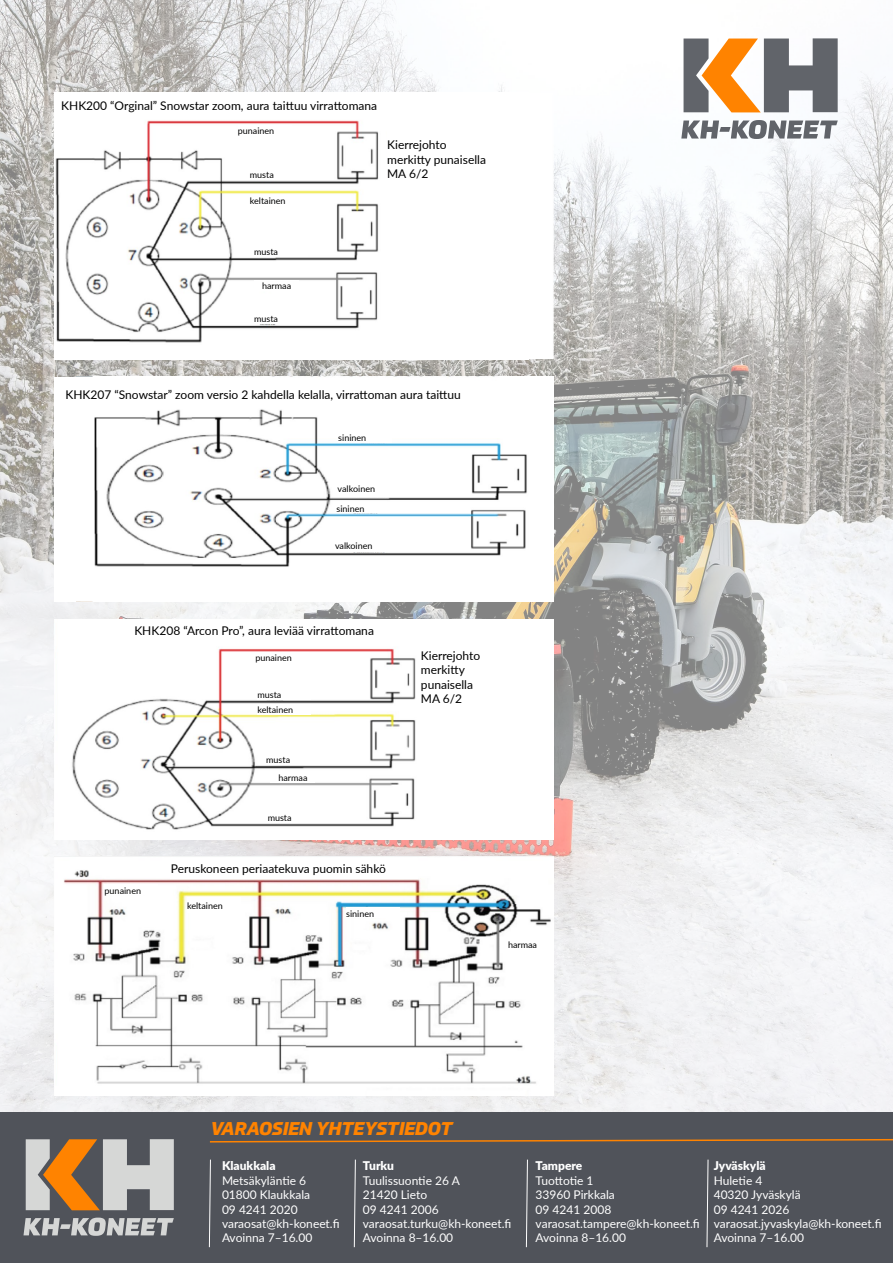
<style>
.page{position:relative;width:893px;height:1263px;background:#fff}
.page>*{position:absolute;margin:0;border:0;box-sizing:border-box;transform-origin:0 0}
.t1{font:italic 800 18px "Prometo";color:#ff8300}
.t2{font:12px/14.4px "Lato";color:#fff}
.t3{font:12px/14.4px "Lato";color:#000}
.t4{font:900 12px "Lato";color:#fff}
.t5{font:9px/14.9px "Lato";color:#000}
</style>
<div class="page">
<img style="left:0;top:0;width:893px;height:1112px">
<div style="left:0;top:1112px;width:893px;height:151px;background:#50535a"></div>
<svg style="left:209px;top:1139px;width:684px;height:4px"></svg>
<svg style="left:209px;top:1159px;width:2px;height:89px"></svg>
<svg style="left:354px;top:1159px;width:2px;height:89px"></svg>
<svg style="left:526px;top:1159px;width:2px;height:89px"></svg>
<svg style="left:706px;top:1159px;width:3px;height:89px"></svg>
<svg style="left:26px;top:1139px;width:148px;height:71px"></svg>
<svg style="left:24px;top:1217px;width:150px;height:19px"></svg>
<img style="left:54px;top:857px;width:500px;height:238px">
<div style="left:171px;top:858px;width:247px;height:20px;background:#fff"></div>
<div style="left:500px;top:936px;width:45px;height:16px;background:#fff"></div>
<div style="left:346px;top:908px;width:54px;height:10px;background:#fff"></div>
<div style="left:187px;top:897px;width:54px;height:16px;background:#fff"></div>
<div style="left:105px;top:885px;width:53px;height:10px;background:#fff"></div>
<img style="left:54px;top:619px;width:500px;height:220px">
<div style="left:134px;top:620px;width:284px;height:21px;background:#fff"></div>
<div style="left:421px;top:638px;width:125px;height:77px;background:#fff"></div>
<div style="left:255px;top:652px;width:54px;height:11px;background:#fff"></div>
<div style="left:257px;top:689px;width:54px;height:11px;background:#fff"></div>
<div style="left:257px;top:704px;width:54px;height:11px;background:#fff"></div>
<div style="left:266px;top:754px;width:54px;height:10px;background:#fff"></div>
<div style="left:268px;top:812px;width:53px;height:10px;background:#fff"></div>
<div style="left:270px;top:772px;width:45px;height:10px;background:#fff"></div>
<div style="left:54px;top:377px;width:500px;height:224px;background:#fff"></div>
<img style="left:94px;top:409px;width:433px;height:158px">
<div style="left:338px;top:432px;width:54px;height:11px;background:#fff"></div>
<div style="left:338px;top:481px;width:53px;height:16px;background:#fff"></div>
<div style="left:337px;top:503px;width:53px;height:10px;background:#fff"></div>
<div style="left:335px;top:538px;width:54px;height:14px;background:#fff"></div>
<img style="left:54px;top:93px;width:466px;height:266px">
<div style="left:61px;top:93px;width:461px;height:24px;background:#fff"></div>
<div style="left:387px;top:121px;width:123px;height:76px;background:#fff"></div>
<div style="left:238px;top:125px;width:53px;height:11px;background:#fff"></div>
<div style="left:250px;top:169px;width:53px;height:11px;background:#fff"></div>
<div style="left:250px;top:195px;width:53px;height:11px;background:#fff"></div>
<div style="left:254px;top:280px;width:45px;height:11px;background:#fff"></div>
<div style="left:254px;top:246px;width:54px;height:10px;background:#fff"></div>
<div style="left:254px;top:313px;width:54px;height:11px;background:#fff"></div>
<div style="left:520px;top:93px;width:34px;height:266px;background:#fff"></div>
<svg style="left:683px;top:38px;width:155px;height:74px"></svg>
<svg style="left:681px;top:120px;width:157px;height:19px"></svg>
<p class="t3" style="left:61px;top:98px;width:317px">KHK200 “Orginal” Snowstar zoom, aura taittuu virrattomana</p>
<p class="t5" style="left:238px;top:123px;width:38px">punainen</p>
<p class="t5" style="left:250px;top:167px;width:26px">musta</p>
<p class="t5" style="left:250px;top:193px;width:37px">keltainen</p>
<p class="t3" style="left:387px;top:137px;width:100px">Kierrejohto merkitty punaisella<br>MA 6/2</p>
<p class="t5" style="left:254px;top:244px;width:26px">musta</p>
<p class="t5" style="left:262px;top:278px;width:31px">harmaa</p>
<p class="t5" style="left:254px;top:311px;width:26px">musta</p>
<p class="t3" style="left:65px;top:386px;width:397px">KHK207 “Snowstar” zoom versio 2 kahdella kelalla, virrattoman aura taittuu</p>
<p class="t5" style="left:338px;top:430px;width:30px">sininen</p>
<p class="t5" style="left:337px;top:479px;width:40px;line-height:19px">valkoinen sininen</p>
<p class="t5" style="left:335px;top:537px;width:39px">valkoinen</p>
<p class="t3" style="left:134px;top:623px;width:241px">KHK208 “Arcon Pro”, aura leviää virrattomana</p>
<p class="t5" style="left:255px;top:650px;width:38px">punainen</p>
<p class="t5" style="left:257px;top:687px;width:37px">musta keltainen</p>
<p class="t5" style="left:266px;top:752px;width:26px">musta</p>
<p class="t5" style="left:278px;top:770px;width:31px">harmaa</p>
<p class="t5" style="left:268px;top:810px;width:26px">musta</p>
<p class="t5" style="left:105px;top:882px;width:38px">punainen</p>
<p class="t3" style="left:171px;top:861px;width:216px">Peruskoneen periaatekuva puomin sähkö</p>
<p class="t5" style="left:187px;top:897px;width:37px">keltainen</p>
<p class="t5" style="left:346px;top:905px;width:30px">sininen</p>
<p class="t3" style="left:421px;top:648px;width:61px">Kierrejohto merkitty punaisella<br>MA 6/2</p>
<p class="t5" style="left:508px;top:937px;width:31px">harmaa</p>
<h1 class="t1" style="left:211px;top:1117px;width:243px">VARAOSIEN YHTEYSTIEDOT</h1>
<p class="t4" style="left:222px;top:1157px;width:55px">Klaukkala</p>
<p class="t2" style="left:222px;top:1173px;width:119px">Metsäkyläntie 6<br>01800 Klaukkala<br>09 4241 2020 varaosat@kh-koneet.fi<br>Avoinna 7–16.00</p>
<p class="t4" style="left:363px;top:1157px;width:33px">Turku</p>
<p class="t2" style="left:363px;top:1173px;width:150px">Tuulissuontie 26 A<br>21420 Lieto<br>09 4241 2006 varaosat.turku@kh-koneet.fi<br>Avoinna 8–16.00</p>
<p class="t4" style="left:536px;top:1157px;width:48px">Tampere</p>
<p class="t2" style="left:536px;top:1173px;width:166px">Tuottotie 1<br>33960 Pirkkala<br>09 4241 2008 varaosat.tampere@kh-koneet.fi<br>Avoinna 8–16.00</p>
<p class="t4" style="left:714px;top:1157px;width:53px">Jyväskylä</p>
<p class="t2" style="left:714px;top:1173px;width:169px">Huletie 4<br>40320 Jyväskylä<br>09 4241 2026 varaosat.jyvaskyla@kh-koneet.fi<br>Avoinna 7–16.00</p>
</div>
